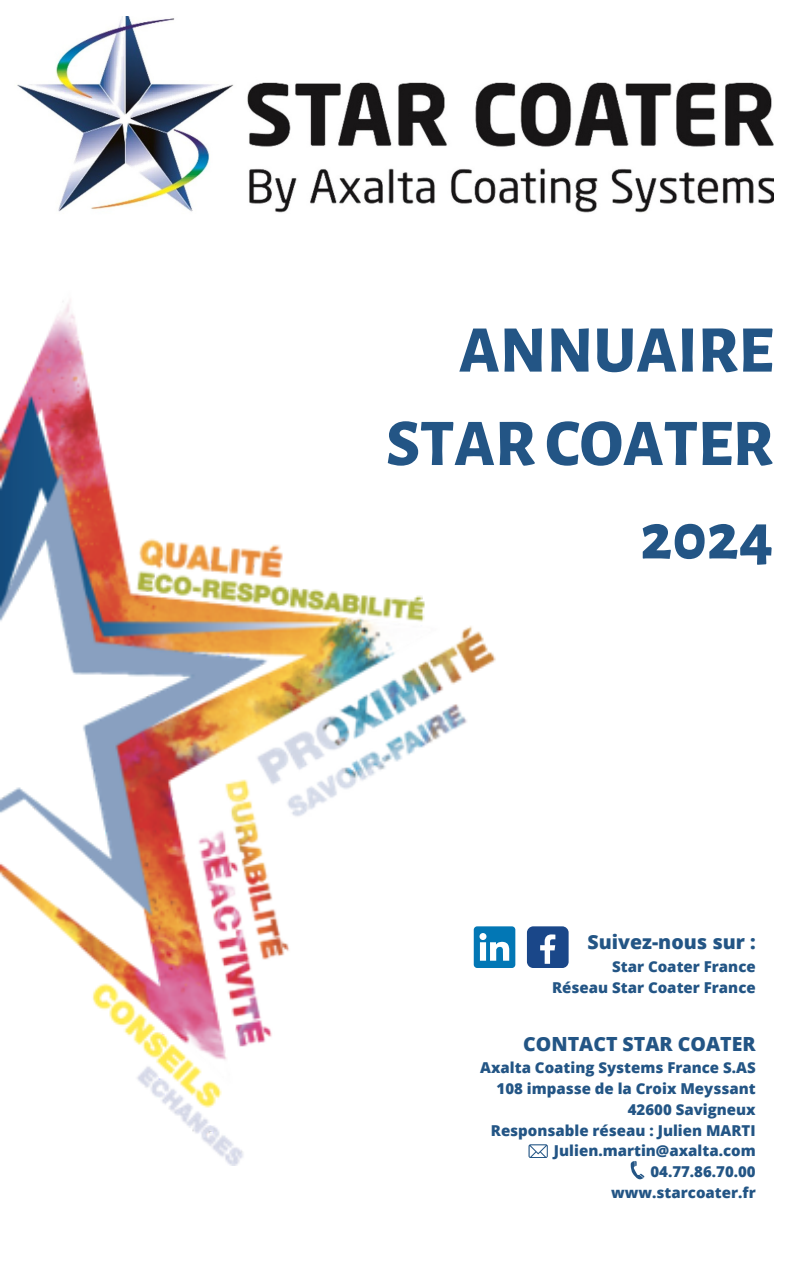
<style>
.page{position:relative;width:794px;height:1266px;background:#fff}
.page>*{position:absolute;margin:0;border:0;box-sizing:border-box;transform-origin:0 0}
.t1{font:800 66.75px/93.4px "Alegreya Sans";color:#235585;text-align:right}
.t2{font:800 19.5px "Open Sans";color:#235585}
.t3{font:800 15px "Open Sans";color:#235585}
</style>
<div class="page">
<img style="left:17px;top:16px;width:755px;height:197px">
<img style="left:0;top:303px;width:516px;height:863px">
<svg style="left:528px;top:1144px;width:19px;height:13px"></svg>
<svg style="left:630px;top:1161px;width:13px;height:18px"></svg>
<div style="left:526px;top:926px;width:42px;height:42px;background:#1a4789;border-radius:6px"></div>
<svg style="left:540px;top:934px;width:15px;height:30px"></svg>
<svg style="left:473px;top:926px;width:42px;height:42px"></svg>
<p class="t1" style="left:386px;top:305px;width:388px">ANNUAIRE<br>STARCOATER<br>2024</p>
<p class="t2" style="left:587px;top:928px;width:169px">Suivez-nous sur :</p>
<p class="t3" style="left:611px;top:956px;width:145px">Star Coater France</p>
<p class="t3" style="left:552px;top:976px;width:205px">Réseau Star Coater France</p>
<p class="t2" style="left:523px;top:1029px;width:234px">CONTACT STAR COATER</p>
<p class="t3" style="left:480px;top:1057px;width:277px">Axalta Coating Systems France S.AS</p>
<h1 class="t3" style="left:496px;top:1078px;width:260px">108 impasse de la Croix Meyssant</h1>
<p class="t3" style="left:627px;top:1098px;width:129px">42600 Savigneux</p>
<p class="t3" style="left:490px;top:1119px;width:266px">Responsable réseau : Julien MARTI</p>
<p class="t3" style="left:553px;top:1140px;width:203px">Julien.martin@axalta.com</p>
<p class="t3" style="left:650px;top:1161px;width:107px">04.77.86.70.00</p>
<p class="t3" style="left:611px;top:1182px;width:146px">www.starcoater.fr</p>
</div>
